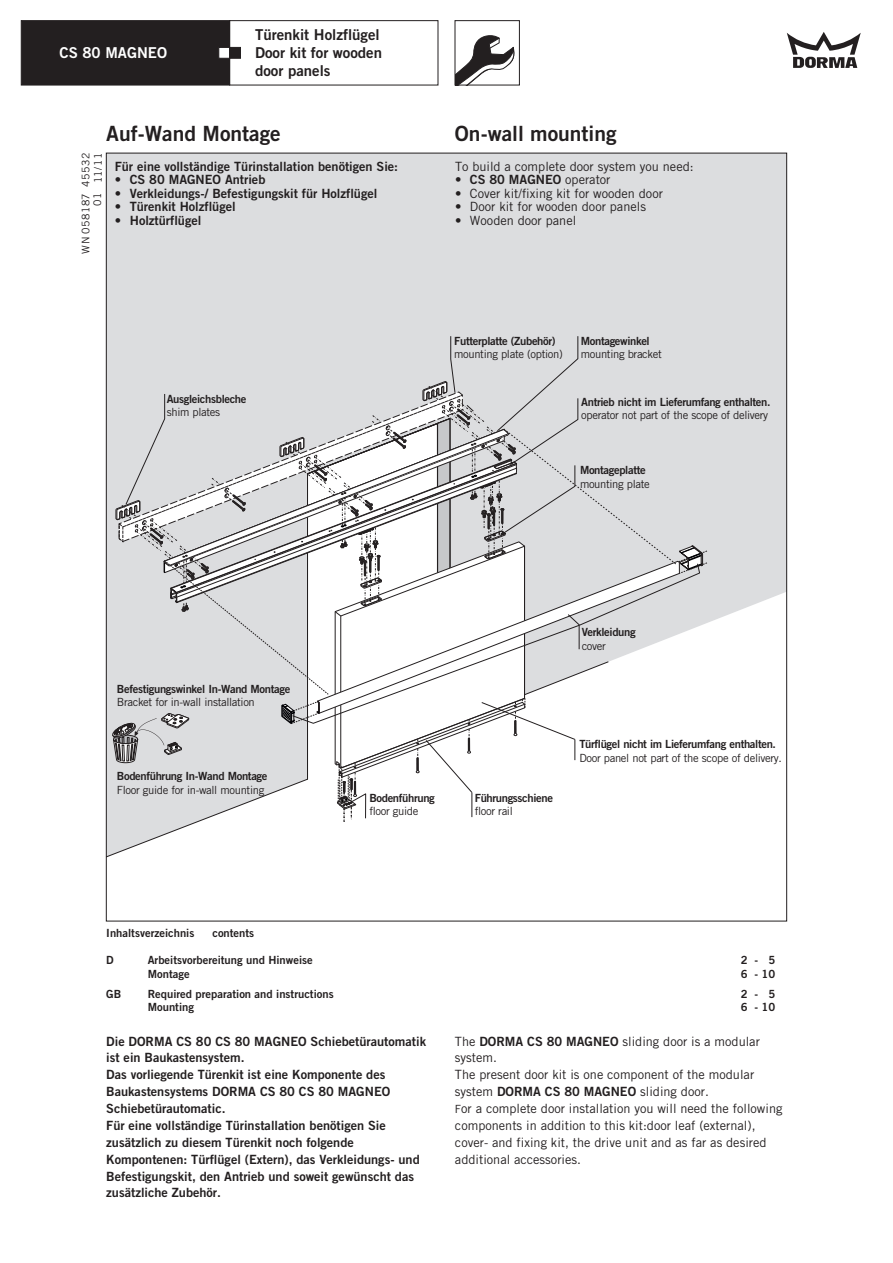
<style>
.page{position:relative;width:893px;height:1263px;background:#fff}
.page>*{position:absolute;margin:0;border:0;box-sizing:border-box;transform-origin:0 0}
.t1{font:21px "Trade Gothic Bold Two";color:#231f20}
.t2{font:15px/18.1px "Trade Gothic Bold Two";color:#231f20}
.t3{font:15px "Trade Gothic Bold Two";color:#fff}
.t4{font:12.75px/16.8px "Trade Gothic Bold Two";color:#231f20}
.t5{font:12.75px/16.8px "Trade Gothic";color:#231f20}
.t6{font:11.25px "Trade Gothic Bold Two";letter-spacing:-.03em;color:#231f20}
.t7{font:11.25px "Trade Gothic";letter-spacing:-.03em;color:#231f20}
.t8{font:11.25px "Trade Gothic Bold Two";color:#231f20}
.t9{font:10.5px/12px "Trade Gothic";letter-spacing:.045em;color:#231f20;text-align:right}
.s1{font-family:"Trade Gothic"}
.s2{font-family:"Trade Gothic Bold Two"}
.s3{font-size:11.25px}
</style>
<div class="page">
<svg style="left:787px;top:32px;width:74px;height:36px"></svg>
<div style="left:229px;top:20px;width:209px;height:65px;border:1px solid #231f20"></div>
<svg style="left:21px;top:20px;width:220px;height:66px;background:#2e2a2b"></svg>
<svg style="left:457px;top:35px;width:58px;height:48px"></svg>
<div style="left:455px;top:20px;width:65px;height:65px;border:1px solid #231f20"></div>
<div style="left:108px;top:155px;width:677px;height:468px;background:#dcdddf"></div>
<svg style="left:112px;top:336px;width:595px;height:585px"></svg>
<p class="t3" style="left:60px;top:46px;width:109px">CS 80 MAGNEO</p>
<p class="t2" style="left:255px;top:27px;width:129px">Türenkit Holzflügel<br>Door kit for wooden door panels</p>
<h1 class="t1" style="left:106px;top:124px;width:176px">Auf-Wand Montage</h1>
<h1 class="t1" style="left:455px;top:124px;width:163px">On-wall mounting</h1>
<p class="t9" style="left:80px;top:254px;width:102px;rotate:-90deg">WN 058187 45532<br>11/11</p>
<p class="t9" style="left:91px;top:206px;width:15px;rotate:-90deg">01</p>
<p class="t4" style="left:115px;top:159px;width:285px">Für eine vollständige Türinstallation benötigen Sie:</p>
<p class="t4" style="left:115px;top:172px;width:152px">• CS 80 MAGNEO Antrieb</p>
<p class="t4" style="left:115px;top:186px;width:264px">• Verkleidungs-/ Befestigungskit für Holzflügel</p>
<p class="t4" style="left:115px;top:199px;width:122px">• Türenkit Holzflügel</p>
<p class="t4" style="left:115px;top:213px;width:88px">• Holztürflügel</p>
<p class="t6" style="left:167px;top:393px;width:81px">Ausgleichsbleche</p>
<p class="t7" style="left:167px;top:405px;width:55px">shim plates</p>
<p class="t5" style="left:455px;top:158px;width:240px">To build a complete door system you need:</p>
<p class="t4" style="left:455px;top:172px;width:157px"><span class="s1">•</span> CS 80 MAGNEO <span class="s1">operator</span></p>
<p class="t5" style="left:455px;top:185px;width:209px">• Cover kit/fixing kit for wooden door</p>
<p class="t5" style="left:455px;top:198px;width:192px">• Door kit for wooden door panels</p>
<p class="t5" style="left:455px;top:212px;width:123px">• Wooden door panel</p>
<p class="t6" style="left:454px;top:335px;width:103px">Futterplatte (Zubehör)</p>
<p class="t7" style="left:454px;top:347px;width:110px">mounting plate (option)</p>
<p class="t6" style="left:581px;top:335px;width:70px">Montagewinkel</p>
<p class="t7" style="left:581px;top:347px;width:83px">mounting bracket</p>
<p class="t6" style="left:581px;top:396px;width:191px">Antrieb nicht im Lieferumfang enthalten.</p>
<p class="t7" style="left:581px;top:408px;width:189px">operator not part of the scope of delivery</p>
<p class="t6" style="left:580px;top:465px;width:67px">Montageplatte</p>
<p class="t7" style="left:580px;top:477px;width:71px">mounting plate</p>
<p class="t6" style="left:117px;top:683px;width:175px">Befestigungswinkel In-Wand Montage</p>
<p class="t7" style="left:117px;top:696px;width:139px">Bracket for in-wall installation</p>
<p class="t6" style="left:117px;top:771px;width:152px">Bodenführung In-Wand Montage</p>
<p class="t7" style="left:117px;top:783px;width:149px">Floor guide for in-wall mounting</p>
<p class="t6" style="left:369px;top:792px;width:67px">Bodenführung</p>
<p class="t7" style="left:369px;top:804px;width:51px">floor guide</p>
<p class="t6" style="left:582px;top:627px;width:55px">Verkleidung</p>
<p class="t7" style="left:582px;top:639px;width:26px">cover</p>
<p class="t6" style="left:475px;top:792px;width:80px">Führungsschiene</p>
<p class="t7" style="left:475px;top:804px;width:40px">floor rail</p>
<p class="t6" style="left:579px;top:739px;width:198px">Türflügel nicht im Lieferumfang enthalten.</p>
<p class="t7" style="left:579px;top:751px;width:204px">Door panel not part of the scope of delivery.</p>
<p class="t8" style="left:106px;top:928px;width:90px">Inhaltsverzeichnis</p>
<p class="t8" style="left:212px;top:928px;width:43px">contents</p>
<p class="t6" style="left:106px;top:955px;width:9px">D</p>
<p class="t8" style="left:148px;top:955px;width:167px">Arbeitsvorbereitung und Hinweise</p>
<p class="t6" style="left:741px;top:955px;width:36px">2 - 5</p>
<p class="t8" style="left:148px;top:968px;width:43px">Montage</p>
<p class="t6" style="left:741px;top:968px;width:36px">6 - 10</p>
<p class="t6" style="left:106px;top:988px;width:17px">GB</p>
<p class="t8" style="left:148px;top:988px;width:187px">Required preparation and instructions</p>
<p class="t6" style="left:741px;top:988px;width:36px">2 - 5</p>
<p class="t8" style="left:148px;top:1002px;width:48px">Mounting</p>
<p class="t6" style="left:741px;top:1002px;width:36px">6 - 10</p>
<p class="t4" style="left:106px;top:1033px;width:321px">Die DORMA CS 80 CS 80 MAGNEO Schiebetürautomatik ist ein Baukastensystem.<br>Das vorliegende Türenkit ist eine Komponente des Baukastensystems DORMA CS 80 CS 80 MAGNEO Schiebetürautomatic.<br>Für eine vollständige Türinstallation benötigen Sie zusätzlich zu diesem Türenkit noch folgende Kompontenen: Türflügel (Extern), das Verkleidungs- und Befestigungskit, den Antrieb und soweit gewünscht das zusätzliche Zubehör.</p>
<p class="t5" style="left:455px;top:1032px;width:329px">The <span class="s2">DORMA CS 80 MAGNEO</span> sliding door is a modular system.<br>The present door kit is one component of the modular system <span class="s2">DORMA CS 80 MAGNEO</span> sliding door.<br><span class="s3">F</span>or a complete door installation you will need the following components in addition to this kit:door leaf (external), cover- and fixing kit, the drive unit and as far as desired additional accessories.</p>
</div>
